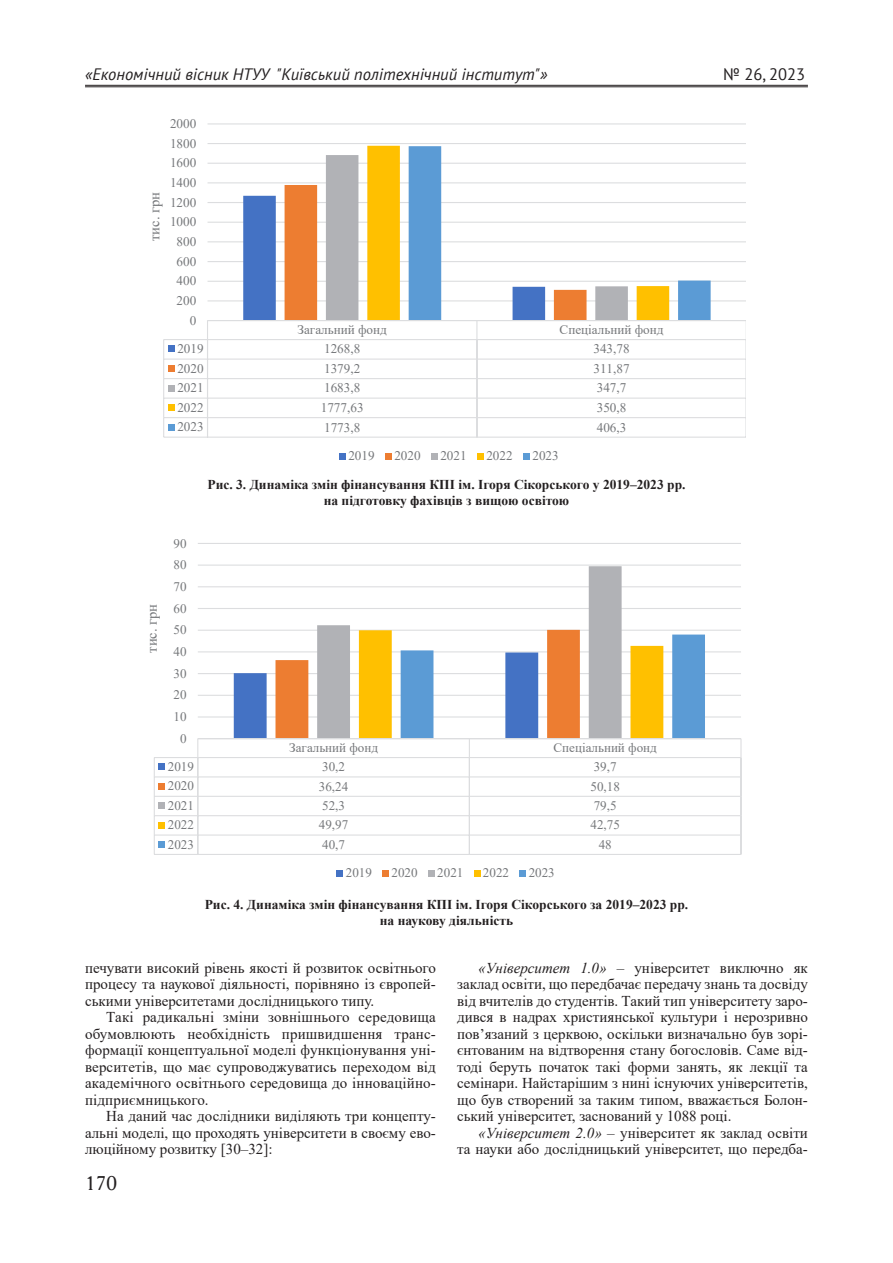
<style>
.page{position:relative;width:893px;height:1263px;background:#fff}
.page>*{position:absolute;margin:0;border:0;box-sizing:border-box;transform-origin:0 0}
.t1{font:19.5px "Adonis C";color:#231f20}
.t2{font:italic 16.5px "PT Sans";color:#231f20}
.t3{font:16.5px "PT Sans";color:#231f20}
.Текст_основной_G{font:15px/16.5px "Times New Roman";color:#231f20;text-align:justify}
.t4{font:14.7px "Times New Roman";color:#76787b}
.t5{font:14.55px "Times New Roman";color:#76787b}
.Рисунок{font:700 13.5px/15.8px "Times New Roman";color:#231f20;text-align:center}
.t6{font:13.2px "Times New Roman";color:#76787b}
.t7{font:13.05px "Times New Roman";color:#76787b}
.s1{font-style:italic}
</style>
<div class="page">
<hr style="left:85px;top:85px;width:723px;height:1px;background:#231f20">
<hr style="left:85px;top:86px;width:723px;height:1px;background:#231f20">
<hr style="left:208px;top:300px;width:538px;height:1px;background:#dcdddf">
<hr style="left:208px;top:281px;width:538px;height:1px;background:#dcdddf">
<hr style="left:208px;top:261px;width:538px;height:1px;background:#dcdddf">
<hr style="left:208px;top:241px;width:538px;height:1px;background:#dcdddf">
<hr style="left:208px;top:222px;width:538px;height:1px;background:#dcdddf">
<hr style="left:208px;top:202px;width:538px;height:1px;background:#dcdddf">
<hr style="left:208px;top:182px;width:538px;height:1px;background:#dcdddf">
<hr style="left:208px;top:163px;width:538px;height:1px;background:#dcdddf">
<hr style="left:208px;top:143px;width:538px;height:1px;background:#dcdddf">
<hr style="left:208px;top:123px;width:538px;height:1px;background:#dcdddf">
<svg style="left:326px;top:155px;width:41px;height:30px"></svg>
<svg style="left:367px;top:146px;width:42px;height:39px;fill:#ffc000"></svg>
<svg style="left:409px;top:146px;width:302px;height:174px"></svg>
<hr style="left:208px;top:320px;width:538px;height:1px;background:#dcdddf">
<hr style="left:164px;top:339px;width:582px;height:1px;background:#dcdddf">
<div style="left:168px;top:346px;width:7px;height:6px;background:#4472c4"></div>
<hr style="left:164px;top:359px;width:582px;height:1px;background:#dcdddf">
<div style="left:168px;top:365px;width:7px;height:7px;background:#ed7d31"></div>
<hr style="left:164px;top:378px;width:582px;height:1px;background:#dcdddf">
<div style="left:168px;top:385px;width:7px;height:6px;background:#b1b2b6"></div>
<hr style="left:164px;top:398px;width:582px;height:1px;background:#dcdddf">
<div style="left:168px;top:404px;width:7px;height:7px;background:#ffc000"></div>
<hr style="left:164px;top:417px;width:582px;height:1px;background:#dcdddf">
<svg style="left:163px;top:340px;width:1px;height:97px"></svg>
<hr style="left:164px;top:437px;width:582px;height:1px;background:#dcdddf">
<svg style="left:207px;top:321px;width:1px;height:116px"></svg>
<svg style="left:243px;top:185px;width:343px;height:252px"></svg>
<div style="left:168px;top:424px;width:7px;height:6px;background:#5b9bd5"></div>
<div style="left:339px;top:453px;width:7px;height:6px;background:#4472c4"></div>
<div style="left:385px;top:453px;width:7px;height:6px;background:#ed7d31"></div>
<div style="left:431px;top:453px;width:7px;height:6px;background:#b1b2b6"></div>
<div style="left:477px;top:453px;width:7px;height:6px;background:#ffc000"></div>
<div style="left:523px;top:453px;width:7px;height:6px;background:#5b9bd5"></div>
<hr style="left:198px;top:716px;width:543px;height:1px;background:#dcdddf">
<hr style="left:198px;top:695px;width:543px;height:1px;background:#dcdddf">
<hr style="left:198px;top:673px;width:543px;height:1px;background:#dcdddf">
<hr style="left:198px;top:651px;width:543px;height:1px;background:#dcdddf">
<hr style="left:198px;top:630px;width:543px;height:1px;background:#dcdddf">
<hr style="left:198px;top:608px;width:543px;height:1px;background:#dcdddf">
<hr style="left:198px;top:586px;width:543px;height:1px;background:#dcdddf">
<hr style="left:198px;top:564px;width:543px;height:2px;background:#dcdddf">
<hr style="left:198px;top:543px;width:543px;height:1px;background:#dcdddf">
<svg style="left:317px;top:566px;width:305px;height:64px"></svg>
<hr style="left:198px;top:738px;width:543px;height:1px;background:#dcdddf">
<hr style="left:154px;top:757px;width:587px;height:1px;background:#dcdddf">
<hr style="left:154px;top:776px;width:587px;height:1px;background:#dcdddf">
<hr style="left:154px;top:796px;width:587px;height:1px;background:#dcdddf">
<hr style="left:154px;top:815px;width:587px;height:1px;background:#dcdddf">
<hr style="left:154px;top:834px;width:587px;height:2px;background:#dcdddf">
<svg style="left:154px;top:758px;width:11px;height:96px"></svg>
<hr style="left:154px;top:854px;width:587px;height:1px;background:#dcdddf">
<svg style="left:197px;top:739px;width:1px;height:115px"></svg>
<svg style="left:234px;top:630px;width:471px;height:224px"></svg>
<svg style="left:740px;top:739px;width:1px;height:115px"></svg>
<div style="left:159px;top:841px;width:6px;height:7px;background:#5b9bd5"></div>
<svg style="left:337px;top:870px;width:6px;height:6px"></svg>
<div style="left:382px;top:870px;width:7px;height:6px;background:#ed7d31"></div>
<div style="left:428px;top:870px;width:7px;height:6px;background:#b1b2b6"></div>
<svg style="left:474px;top:870px;width:6px;height:6px"></svg>
<div style="left:519px;top:870px;width:7px;height:6px;background:#5b9bd5"></div>
<p class="t2" style="left:85px;top:64px;width:464px">«Економічний вісник НТУУ "Київський політехнічний інститут"»</p>
<p class="t3" style="left:723px;top:64px;width:84px">№ 26, 2023</p>
<p class="t6" style="left:170px;top:114px;width:28px">2000</p>
<p class="t6" style="left:170px;top:134px;width:28px">1800</p>
<p class="t6" style="left:170px;top:154px;width:28px">1600</p>
<p class="t4" style="left:144px;top:241px;width:51px;rotate:-90deg">тис. грн</p>
<p class="t6" style="left:170px;top:173px;width:28px">1400</p>
<p class="t6" style="left:170px;top:193px;width:28px">1200</p>
<p class="t6" style="left:170px;top:213px;width:28px">1000</p>
<p class="t6" style="left:177px;top:232px;width:21px">800</p>
<p class="t6" style="left:177px;top:252px;width:21px">600</p>
<p class="t6" style="left:177px;top:272px;width:21px">400</p>
<p class="t6" style="left:177px;top:291px;width:21px">200</p>
<p class="t6" style="left:190px;top:311px;width:8px">0</p>
<p class="t6" style="left:297px;top:321px;width:91px">Загальний фонд</p>
<p class="t6" style="left:560px;top:321px;width:105px">Спеціальний фонд</p>
<p class="t6" style="left:177px;top:339px;width:28px">2019</p>
<p class="t6" style="left:324px;top:340px;width:38px">1268,8</p>
<p class="t6" style="left:593px;top:340px;width:38px">343,78</p>
<p class="t6" style="left:177px;top:359px;width:28px">2020</p>
<p class="t6" style="left:324px;top:359px;width:38px">1379,2</p>
<p class="t6" style="left:593px;top:359px;width:38px">311,87</p>
<p class="t6" style="left:177px;top:378px;width:28px">2021</p>
<p class="t6" style="left:324px;top:379px;width:38px">1683,8</p>
<p class="t6" style="left:597px;top:379px;width:31px">347,7</p>
<p class="t6" style="left:177px;top:398px;width:28px">2022</p>
<p class="t6" style="left:321px;top:398px;width:44px">1777,63</p>
<p class="t6" style="left:597px;top:398px;width:31px">350,8</p>
<p class="t6" style="left:177px;top:417px;width:28px">2023</p>
<p class="t6" style="left:324px;top:418px;width:38px">1773,8</p>
<p class="t6" style="left:597px;top:418px;width:31px">406,3</p>
<p class="t6" style="left:348px;top:446px;width:28px">2019</p>
<p class="t6" style="left:394px;top:446px;width:28px">2020</p>
<p class="t6" style="left:440px;top:446px;width:28px">2021</p>
<p class="t6" style="left:486px;top:446px;width:28px">2022</p>
<p class="t6" style="left:532px;top:446px;width:28px">2023</p>
<p class="Рисунок" style="left:207px;top:476px;width:480px">Рис. 3. Динаміка змін фінансування КПІ ім. Ігоря Сікорського у 2019–2023 рр. на підготовку фахівців з вищою освітою</p>
<p class="t5" style="left:142px;top:653px;width:50px;rotate:-90deg">тис. грн</p>
<p class="t7" style="left:174px;top:534px;width:15px">90</p>
<p class="t7" style="left:174px;top:556px;width:15px">80</p>
<p class="t7" style="left:174px;top:577px;width:15px">70</p>
<p class="t7" style="left:174px;top:599px;width:15px">60</p>
<p class="t7" style="left:174px;top:621px;width:15px">50</p>
<p class="t7" style="left:174px;top:642px;width:15px">40</p>
<p class="t7" style="left:174px;top:664px;width:15px">30</p>
<p class="t7" style="left:174px;top:686px;width:15px">20</p>
<p class="t7" style="left:174px;top:707px;width:15px">10</p>
<p class="t7" style="left:180px;top:729px;width:8px">0</p>
<p class="t7" style="left:289px;top:739px;width:90px">Загальний фонд</p>
<p class="t7" style="left:554px;top:739px;width:105px">Спеціальний фонд</p>
<p class="t7" style="left:168px;top:757px;width:28px">2019</p>
<p class="t7" style="left:322px;top:758px;width:24px">30,2</p>
<p class="t7" style="left:594px;top:758px;width:24px">39,7</p>
<p class="t7" style="left:168px;top:777px;width:28px">2020</p>
<p class="t7" style="left:319px;top:777px;width:31px">36,24</p>
<p class="t7" style="left:590px;top:777px;width:31px">50,18</p>
<p class="t7" style="left:168px;top:796px;width:28px">2021</p>
<p class="t7" style="left:322px;top:796px;width:24px">52,3</p>
<p class="t7" style="left:594px;top:796px;width:24px">79,5</p>
<p class="t7" style="left:168px;top:815px;width:28px">2022</p>
<p class="t7" style="left:319px;top:816px;width:31px">49,97</p>
<p class="t7" style="left:590px;top:816px;width:31px">42,75</p>
<p class="t7" style="left:168px;top:835px;width:28px">2023</p>
<p class="t7" style="left:322px;top:835px;width:24px">40,7</p>
<p class="t7" style="left:599px;top:835px;width:15px">48</p>
<p class="t7" style="left:346px;top:864px;width:28px">2019</p>
<p class="t7" style="left:392px;top:864px;width:28px">2020</p>
<p class="t7" style="left:437px;top:864px;width:28px">2021</p>
<p class="t7" style="left:483px;top:864px;width:28px">2022</p>
<p class="t7" style="left:529px;top:864px;width:28px">2023</p>
<p class="Рисунок" style="left:205px;top:896px;width:485px">Рис. 4. Динаміка змін фінансування КПІ ім. Ігоря Сікорського за 2019–2023 рр. на наукову діяльність</p>
<p class="Текст_основной_G" style="left:85px;top:959px;width:352px">печувати високий рівень якості й розвиток освітнього процесу та наукової діяльності, порівняно із європей&shy;ськими університетами дослідницького типу.</p>
<p class="Текст_основной_G" style="left:85px;top:1008px;width:352px;text-indent:21px">Такі радикальні зміни зовнішнього середовища обумовлюють необхідність пришвидшення транс&shy;формації концептуальної моделі функціонування уні&shy;верситетів, що має супроводжуватись переходом від академічного освітнього середовища до інноваційно&shy;підприємницького.</p>
<p class="Текст_основной_G" style="left:85px;top:1107px;width:352px;text-indent:21px">На даний час дослідники виділяють три концепту&shy;альні моделі, що проходять університети в своєму ево&shy;люційному розвитку [30–32]:</p>
<h1 class="t1" style="left:85px;top:1172px;width:33px">170</h1>
<p class="Текст_основной_G" style="left:457px;top:959px;width:352px;text-indent:21px"><span class="s1">«Університет 1.0»</span> – університет виключно як заклад освіти, що передбачає передачу знань та досвіду від вчителів до студентів. Такий тип університету заро&shy;дився в надрах християнської культури і нерозривно пов’язаний з церквою, оскільки визначально був зорі&shy;єнтованим на відтворення стану богословів. Саме від&shy;тоді беруть початок такі форми занять, як лекції та семінари. Найстарішим з нині існуючих університетів, що був створений за таким типом, вважається Болон&shy;ський університет, заснований у 1088 році.</p>
<p class="Текст_основной_G" style="left:457px;top:1124px;width:352px;text-align:right"><span class="s1">«Університет 2.0»</span> – університет як заклад освіти<br>та науки або дослідницький університет, що передба-</p>
</div>
